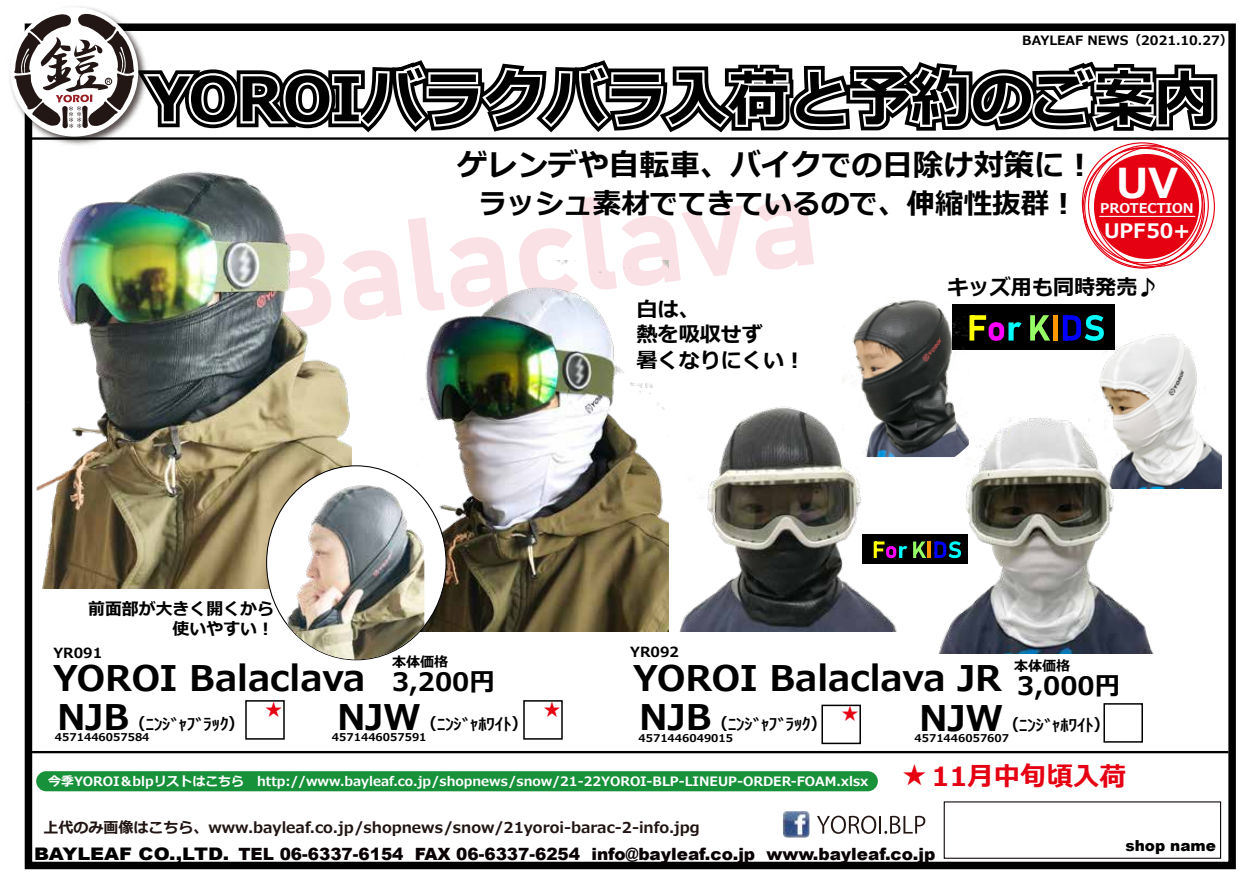
<style>
.page{position:relative;width:1260px;height:893px;background:#fff}
.page>*{position:absolute;margin:0;border:0;box-sizing:border-box;transform-origin:0 0}
.t1{font:700 60.9px "Meiryo";color:#000}
.t2{font:700 41.25px "Meiryo";color:#fff}
.t3{font:700 35.25px "Meiryo";color:#000}
.t4{font:700 30.45px "Meiryo";color:#000}
.t5{font:700 28.5px "Meiryo";color:#000}
.t6{font:700 26.4px "Meiryo";color:#e50012}
.t7{font:700 25.35px "Meiryo";color:#000}
.t8{font:700 21.15px/25.3px "Meiryo";color:#000}
.t9{font:700 19.95px "Meiryo";color:#fff}
.t10{font:18px "MS Gothic";color:#e50012}
.t11{font:900 16.95px "Arial";color:#090204}
.t12{font:700 16.95px/20.2px "Meiryo";color:#000;text-align:right}
.t13{font:700 16.5px "Meiryo";color:#000}
.t14{font:900 15.3px "Arial";color:#000}
.t15{font:700 15px "Meiryo";color:#201512}
.t16{font:700 13.95px "Meiryo";color:#000}
.t17{font:700 13.35px "Meiryo";color:#fff}
.t18{font:700 12.9px "Meiryo";color:#fff}
.t19{font:700 12.9px "Meiryo";color:#000}
.t20{font:700 10.8px "Meiryo";color:#000}
.s1{font-size:25.35px}
.s2{font-size:35.25px}
.s3{font-family:"MS Gothic";font-weight:400;font-size:24.9px}
.s4{font-size:17.25px;color:#000}
</style>
<div class="page">
<img style="left:668px;top:406px;width:229px;height:225px">
<img style="left:1100px;top:333px;width:121px;height:156px">
<svg style="left:352px;top:250px;width:41px;height:70px"></svg>
<svg style="left:408px;top:217px;width:96px;height:43px"></svg>
<svg style="left:519px;top:196px;width:224px;height:86px"></svg>
<svg style="left:755px;top:199px;width:59px;height:71px"></svg>
<div style="left:25px;top:23px;width:1211px;height:846px;border:8px solid #000"></div>
<hr style="left:30px;top:751px;width:1199px;height:2px;background:#000">
<img style="left:783px;top:811px;width:26px;height:26px">
<svg style="left:817px;top:815px;width:108px;height:18px"></svg>
<div style="left:862px;top:534px;width:106px;height:30px;background:#000"></div>
<hr style="left:874px;top:541px;width:3px;height:17px;background:#ff0">
<svg style="left:876px;top:541px;width:31px;height:17px"></svg>
<div style="left:952px;top:304px;width:163px;height:46px;background:#000"></div>
<svg style="left:970px;top:315px;width:51px;height:26px"></svg>
<svg style="left:1030px;top:315px;width:20px;height:25px"></svg>
<div style="left:1053px;top:315px;width:5px;height:25px;background:#ff9700"></div>
<svg style="left:1063px;top:315px;width:41px;height:26px"></svg>
<div style="left:245px;top:700px;width:40px;height:39px;background:#fff;border:2px solid #000"></div>
<div style="left:523px;top:700px;width:40px;height:39px;background:#fff;border:2px solid #000"></div>
<div style="left:821px;top:704px;width:40px;height:40px;background:#fff;border:2px solid #000"></div>
<div style="left:1103px;top:703px;width:40px;height:39px;background:#fff;border:2px solid #000"></div>
<div style="left:1094px;top:154px;width:105px;height:105px;background:#e50012;border-radius:50%"></div>
<hr style="left:1099px;top:216px;width:96px;height:1px;background:#fff">
<img style="left:27px;top:149px;width:325px;height:440px">
<img style="left:393px;top:260px;width:275px;height:371px">
<div style="left:267px;top:466px;width:179px;height:193px;background:#fff;border-radius:50%"></div>
<img style="left:280px;top:472px;width:144px;height:187px">
<img style="left:912px;top:400px;width:252px;height:253px">
<img style="left:842px;top:297px;width:127px;height:160px">
<div style="left:36px;top:771px;width:842px;height:20px;background:#18913b;border-radius:10px"></div>
<img style="left:24px;top:6px;width:79px;height:143px">
<svg style="left:10px;top:7px;width:1217px;height:133px"></svg>
<p class="t19" style="left:1022px;top:31px;width:212px">BAYLEAF NEWS（2021.10.27）</p>
<h1 class="t1" style="left:147px;top:56px;width:1070px">YOROIバラクバラ入荷と予約のご案内</h1>
<h3 class="t4" style="left:457px;top:143px;width:640px">ゲレンデや自転車、バイクでの日除け対策に︕</h3>
<h3 class="t5" style="left:479px;top:183px;width:601px">ラッシュ素材でてきているので、伸縮性抜群︕</h3>
<h2 class="t2" style="left:1116px;top:154px;width:64px">UV</h2>
<p class="t17" style="left:1100px;top:199px;width:95px">PROTECTION</p>
<h3 class="t9" style="left:1104px;top:217px;width:88px">UPF50+</h3>
<h3 class="t12" style="left:88px;top:599px;width:187px">前面部が大きく開くから使いやすい︕</h3>
<h3 class="t8" style="left:636px;top:298px;width:170px">白は、<br>熱を吸収せず<br>暑くなりにくい︕</h3>
<h3 class="t8" style="left:948px;top:276px;width:212px">キッズ用も同時発売♪</h3>
<p class="t16" style="left:630px;top:642px;width:50px">YR092</p>
<h3 class="t3" style="left:633px;top:653px;width:370px">YOROI Balaclava JR</h3>
<p class="t16" style="left:54px;top:643px;width:50px">YR091</p>
<h3 class="t3" style="left:53px;top:653px;width:443px">YOROI Balaclava <span class="s1">3,200円</span></h3>
<p class="t16" style="left:392px;top:652px;width:57px">本体価格</p>
<p class="t16" style="left:1014px;top:656px;width:57px">本体価格</p>
<h3 class="t7" style="left:1017px;top:668px;width:104px">3,000円</h3>
<h3 class="t10" style="left:265px;top:701px;width:19px">★</h3>
<h3 class="t10" style="left:543px;top:701px;width:19px">★</h3>
<h3 class="t10" style="left:841px;top:704px;width:19px">★</h3>
<p class="t13" style="left:57px;top:712px;width:189px"><span class="s2">NJB</span>（ﾆﾝｼﾞｬﾌﾞﾗｯｸ）</p>
<p class="t13" style="left:337px;top:712px;width:192px"><span class="s2">NJW</span>（ﾆﾝｼﾞｬﾎﾜｲﾄ）</p>
<p class="t13" style="left:639px;top:712px;width:189px"><span class="s2">NJB</span>（ﾆﾝｼﾞｬﾌﾞﾗｯｸ）</p>
<p class="t13" style="left:919px;top:713px;width:192px"><span class="s2">NJW</span>（ﾆﾝｼﾞｬﾎﾜｲﾄ）</p>
<p class="t20" style="left:55px;top:729px;width:96px">4571446057584</p>
<p class="t20" style="left:332px;top:729px;width:96px">4571446057591</p>
<p class="t20" style="left:639px;top:730px;width:96px">4571446049015</p>
<p class="t20" style="left:915px;top:730px;width:96px">4571446057607</p>
<p class="t18" style="left:48px;top:771px;width:822px">今季YOROI＆blpリストはこちら　http://www.bayleaf.co.jp/shopnews/snow/21-22YOROI-BLP-LINEUP-ORDER-FOAM.xlsx</p>
<h3 class="t6" style="left:902px;top:757px;width:225px"><span class="s3">★</span> 11月中旬頃入荷</h3>
<p class="t15" style="left:43px;top:817px;width:658px">上代のみ画像はこちら、www.bayleaf.co.jp/shopnews/snow/21yoroi-barac-2-info.jpg</p>
<h3 class="t11" style="left:34px;top:841px;width:903px"><span class="s4">BAYLEAF CO.,LTD.</span> TEL 06-6337-6154 FAX 06-6337-6254 info@bayleaf.co.jp www.bayleaf.co.jp</h3>
<p class="t14" style="left:1125px;top:834px;width:92px">shop name</p>
</div>
